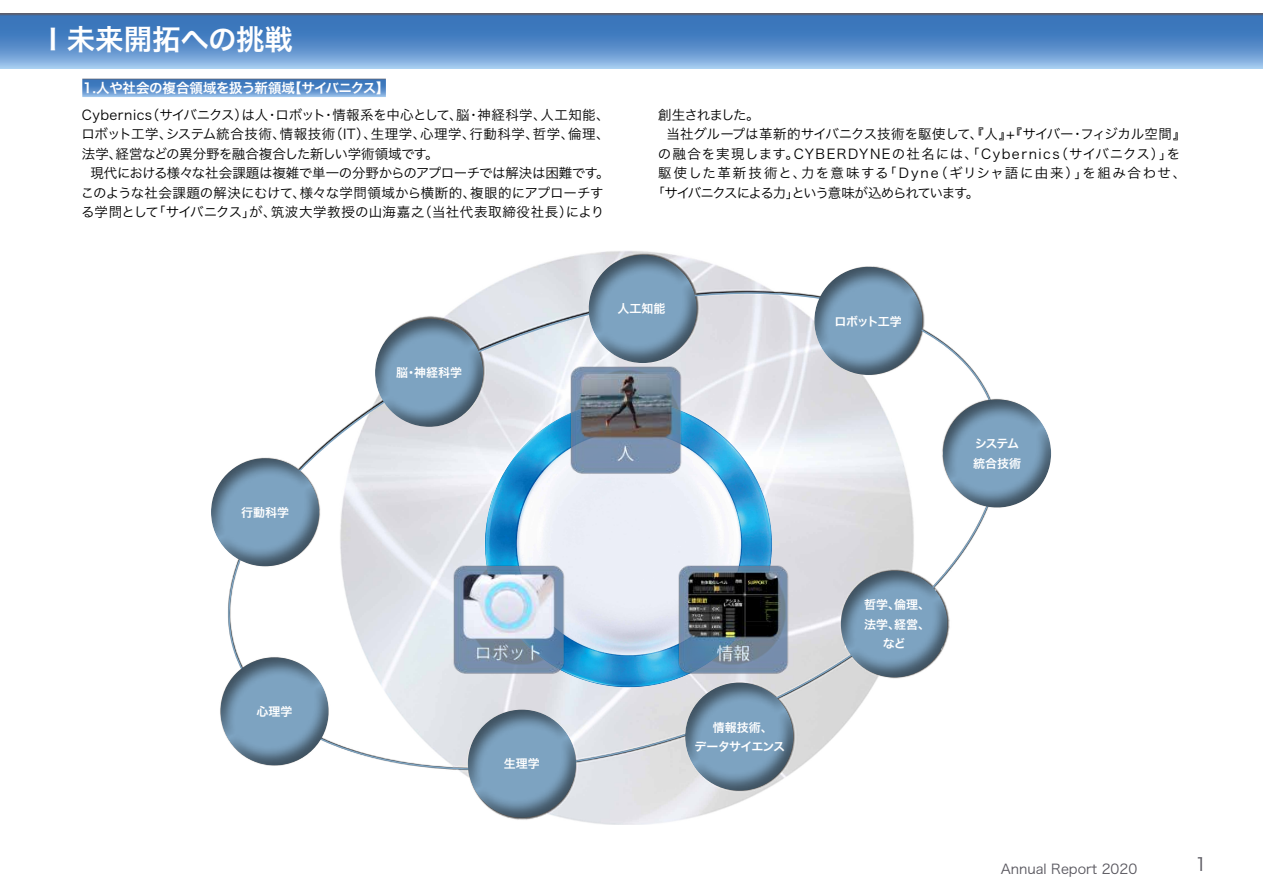
<style>
.page{position:relative;width:1263px;height:893px;background:#fff}
.page>*{position:absolute;margin:0;border:0;box-sizing:border-box;transform-origin:0 0}
.t1{font:28.5px "Hira Kaku Pro W6";color:#fff}
.t2{font:18px "Hira Kaku Pro W3";color:#57555d}
.t3{font:13.5px/19.5px "Hira Kaku Pro W3";color:#000;text-align:justify}
.t4{font:13.5px "Hira Kaku Pro W3";letter-spacing:.095em;color:#000}
.t5{font:13.5px "Hira Kaku Pro W3";letter-spacing:.11em;color:#000}
.t6{font:13.5px "Hira Kaku Pro W3";letter-spacing:-.095em;color:#000}
.t7{font:13.5px "Hira Kaku Pro W6";letter-spacing:-.025em;color:#fff}
.t8{font:13.5px "Hira Kaku Pro W3";color:#57555d}
.t9{font:13.5px "Hira Kaku Pro W3";letter-spacing:-.08em;color:#000}
.t10{font:12px/19.5px "Hira Kaku Pro W6";color:#fff;text-align:center}
.t11{font:12px/19.5px "Hira Kaku Pro W6";letter-spacing:-.045em;color:#fff;text-align:center}
.t12{font:12px/19.5px "Hira Kaku Pro W6";letter-spacing:-.03em;color:#fff}
</style>
<div class="page">
<svg style="left:82px;top:78px;width:304px;height:19px;background:#5e8fc8"></svg>
<svg style="left:227px;top:259px;width:764px;height:544px"></svg>
<div style="left:588px;top:253px;width:111px;height:111px;background:#000;opacity:.5"></div>
<div style="left:374px;top:317px;width:111px;height:111px;background:#000;opacity:.5"></div>
<div style="left:210px;top:456px;width:111px;height:111px;background:#000;opacity:.5"></div>
<div style="left:219px;top:656px;width:111px;height:111px;background:#000;opacity:.5"></div>
<div style="left:467px;top:708px;width:111px;height:111px;background:#000;opacity:.5"></div>
<div style="left:684px;top:681px;width:111px;height:111px;background:#000;opacity:.5"></div>
<div style="left:841px;top:568px;width:109px;height:110px;background:#000;opacity:.5"></div>
<div style="left:942px;top:398px;width:111px;height:111px;background:#000;opacity:.5"></div>
<div style="left:813px;top:265px;width:111px;height:111px;background:#000;opacity:.5"></div>
<svg style="left:0;top:14px;width:1263px;height:55px;background:#5a8ec9"></svg>
<h1 class="t1" style="left:49px;top:13px;width:246px">I 未来開拓への挑戦</h1>
<p class="t7" style="left:83px;top:76px;width:308px">1.人や社会の複合領域を扱う新領域【サイバニクス】</p>
<p class="t3" style="left:81px;top:104px;width:530px">Cybernics（サイバニクス）は人・ロボット・情報系を中心として、脳・神経科学、人工知能、ロボット工学、システム統合技術、情報技術（IT）、生理学、心理学、行動科学、哲学、倫理、法学、経営などの異分野を融合複合した新しい学術領域です。</p>
<p class="t3" style="left:81px;top:163px;width:530px;text-align:left;text-indent:10px">現代における様々な社会課題は複雑で単一の分野からのアプローチでは解決は困難です。このような社会課題の解決にむけて、様々な学問領域から横断的、複眼的にアプローチする学問として「サイバニクス」が、筑波大学教授の山海嘉之（当社代表取締役社長）により</p>
<p class="t9" style="left:658px;top:103px;width:103px">創生されました。</p>
<p class="t3" style="left:666px;top:124px;width:521px">当社グループは革新的サイバニクス技術を駆使して、『人』+『サイバー・フィジカル空間』</p>
<p class="t4" style="left:658px;top:142px;width:524px">の融合を実現します。CYBERDYNEの社名には、「Cybernics（サイバニクス）」を</p>
<p class="t5" style="left:658px;top:161px;width:529px">駆使した革新技術と、力を意味する「Dyne（ギリシャ語に由来）」を組み合わせ、</p>
<p class="t6" style="left:651px;top:181px;width:329px">「サイバニクスによる力」という意味が込められています。</p>
<p class="t10" style="left:241px;top:502px;width:49px">行動科学</p>
<p class="t10" style="left:257px;top:701px;width:37px">心理学</p>
<p class="t10" style="left:396px;top:363px;width:67px">脳・神経科学</p>
<p class="t10" style="left:504px;top:754px;width:37px">生理学</p>
<p class="t10" style="left:617px;top:298px;width:49px">人工知能</p>
<p class="t10" style="left:834px;top:311px;width:69px">ロボット工学</p>
<p class="t12" style="left:973px;top:434px;width:49px">システム統合技術</p>
<p class="t11" style="left:695px;top:717px;width:92px">情報技術、<br>データサイエンス</p>
<p class="t10" style="left:864px;top:594px;width:67px">哲学、倫理、法学、経営、など</p>
<p class="t8" style="left:1001px;top:857px;width:138px">Annual Report 2020</p>
<h2 class="t2" style="left:1195px;top:849px;width:13px">1</h2>
</div>
